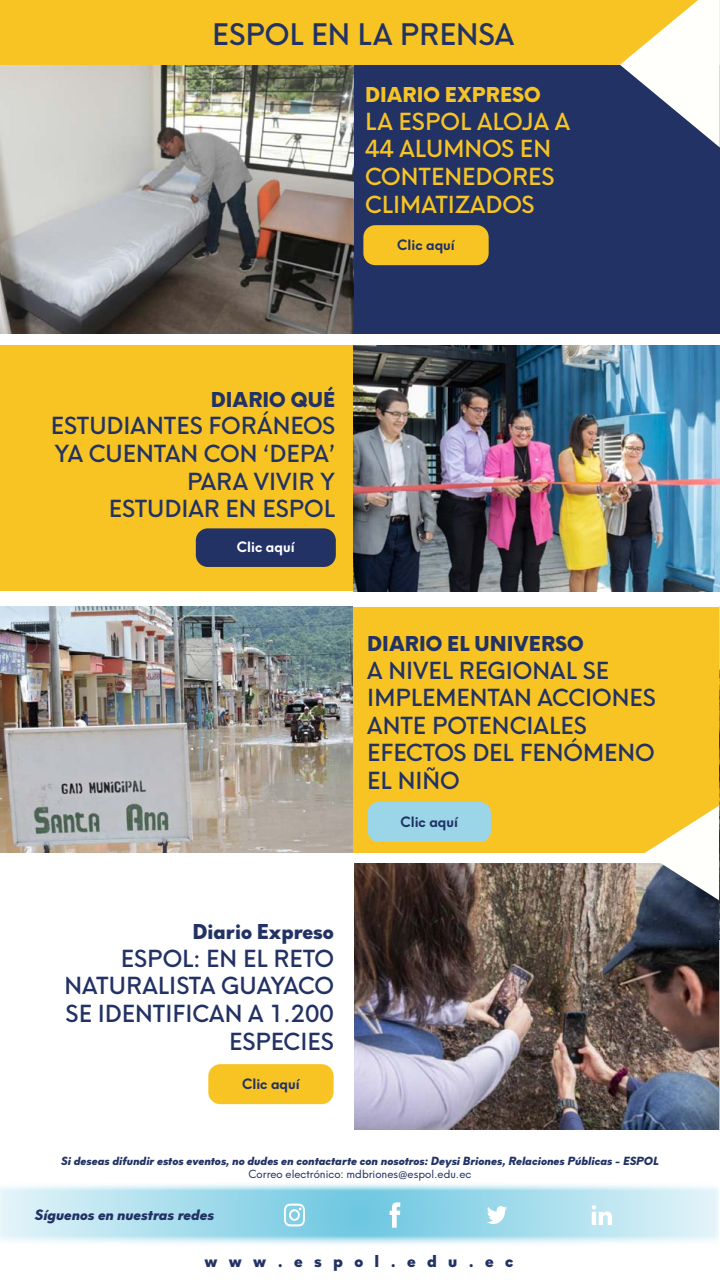
<style>
.page{position:relative;width:720px;height:1280px;background:#fff}
.page>*{position:absolute;margin:0;border:0;box-sizing:border-box;transform-origin:0 0}
.t1{font:500 29px "Neue Hans Kendrick";color:#223264}
.t2{font:500 23px/27.6px "Neue Hans Kendrick";color:#223264;text-align:right}
.t3{font:500 23px/27.6px "Neue Hans Kendrick";color:#f7c424}
.t4{font:800 20px "Neue Hans Kendrick";color:#223264}
.t5{font:800 20px "Neue Hans Kendrick";color:#f7c424}
.t6{font:800 16px "Neue Hans Kendrick";letter-spacing:.71em;color:#223264}
.t7{font:700 14px "Neue Hans Kendrick";color:#223264}
.t8{font:italic 800 14px "Neue Hans Kendrick";color:#223264}
.t9{font:700 14px "Neue Hans Kendrick";color:#fff}
.t10{font:italic 800 11px "Neue Hans Kendrick";color:#223264}
.t11{font:11px "Neue Hans Kendrick";color:#223264}
</style>
<div class="page">
<div style="left:0;top:1175px;width:720px;height:72px;background:#fff;opacity:.75"></div>
<svg style="left:487px;top:1206px;width:20px;height:18px"></svg>
<svg style="left:390px;top:1202px;width:10px;height:26px"></svg>
<svg style="left:284px;top:1204px;width:21px;height:22px"></svg>
<svg style="left:592px;top:1205px;width:20px;height:20px"></svg>
<div style="left:711px;top:1175px;width:9px;height:72px;background:#fff;opacity:.75"></div>
<div style="left:0;top:607px;width:720px;height:246px;background:#f7c424"></div>
<img style="left:354px;top:864px;width:365px;height:265px">
<div style="left:368px;top:802px;width:123px;height:40px;background:#9bd5e8;border-radius:11px"></div>
<div style="left:208px;top:1064px;width:126px;height:40px;background:#f7c424;border-radius:12px"></div>
<svg style="left:645px;top:805px;width:74px;height:96px"></svg>
<img style="left:1px;top:607px;width:352px;height:246px">
<hr style="left:719px;top:607px;width:1px;height:522px;background:#f7c424">
<img style="left:719px;top:607px;width:1px;height:333px">
<div style="left:0;top:16px;width:719px;height:318px;background:#223264"></div>
<img style="left:0;top:65px;width:353px;height:269px">
<div style="left:363px;top:225px;width:126px;height:40px;background:#f7c424;border-radius:12px"></div>
<div style="left:0;top:0;width:720px;height:65px;background:#f7c424"></div>
<svg style="left:620px;top:0;width:100px;height:148px"></svg>
<div style="left:0;top:345px;width:676px;height:246px;background:#f7c424"></div>
<img style="left:353px;top:345px;width:366px;height:246px">
<div style="left:196px;top:528px;width:140px;height:39px;background:#223264;border-radius:12px"></div>
<p class="t1" style="left:212px;top:7px;width:304px">ESPOL EN LA PRENSA</p>
<p class="t5" style="left:365px;top:84px;width:177px">DIARIO EXPRESO</p>
<p class="t3" style="left:365px;top:105px;width:207px">LA ESPOL ALOJA A<br>44 ALUMNOS EN<br>CONTENEDORES<br>CLIMATIZADOS</p>
<p class="t7" style="left:397px;top:232px;width:59px">Clic aquí</p>
<p class="t4" style="left:211px;top:388px;width:126px">DIARIO QUÉ</p>
<p class="t2" style="left:51px;top:409px;width:286px">ESTUDIANTES FORÁNEOS<br>YA CUENTAN CON ‘DEPA’<br>PARA VIVIR Y<br>ESTUDIAR EN ESPOL</p>
<p class="t9" style="left:237px;top:534px;width:59px">Clic aquí</p>
<p class="t4" style="left:367px;top:632px;width:218px">DIARIO EL UNIVERSO</p>
<p class="t2" style="left:367px;top:654px;width:290px;text-align:left">A NIVEL REGIONAL SE<br>IMPLEMENTAN ACCIONES<br>ANTE POTENCIALES<br>EFECTOS DEL FENÓMENO<br>EL NIÑO</p>
<p class="t7" style="left:400px;top:809px;width:59px">Clic aquí</p>
<p class="t4" style="left:193px;top:921px;width:143px">Diario Expreso</p>
<p class="t2" style="left:65px;top:942px;width:271px">ESPOL: EN EL RETO<br>NATURALISTA GUAYACO<br>SE IDENTIFICAN A 1.200<br>ESPECIES</p>
<p class="t7" style="left:242px;top:1071px;width:59px">Clic aquí</p>
<p class="t10" style="left:61px;top:1155px;width:599px">Si deseas difundir estos eventos, no dudes en contactarte con nosotros: Deysi Briones, Relaciones Públicas - ESPOL</p>
<p class="t11" style="left:249px;top:1164px;width:224px">Correo electrónico: mdbriones@espol.edu.ec</p>
<p class="t8" style="left:35px;top:1207px;width:181px">Síguenos en nuestras redes</p>
<p class="t6" style="left:204px;top:1252px;width:310px">www.espol.edu.ec</p>
</div>
